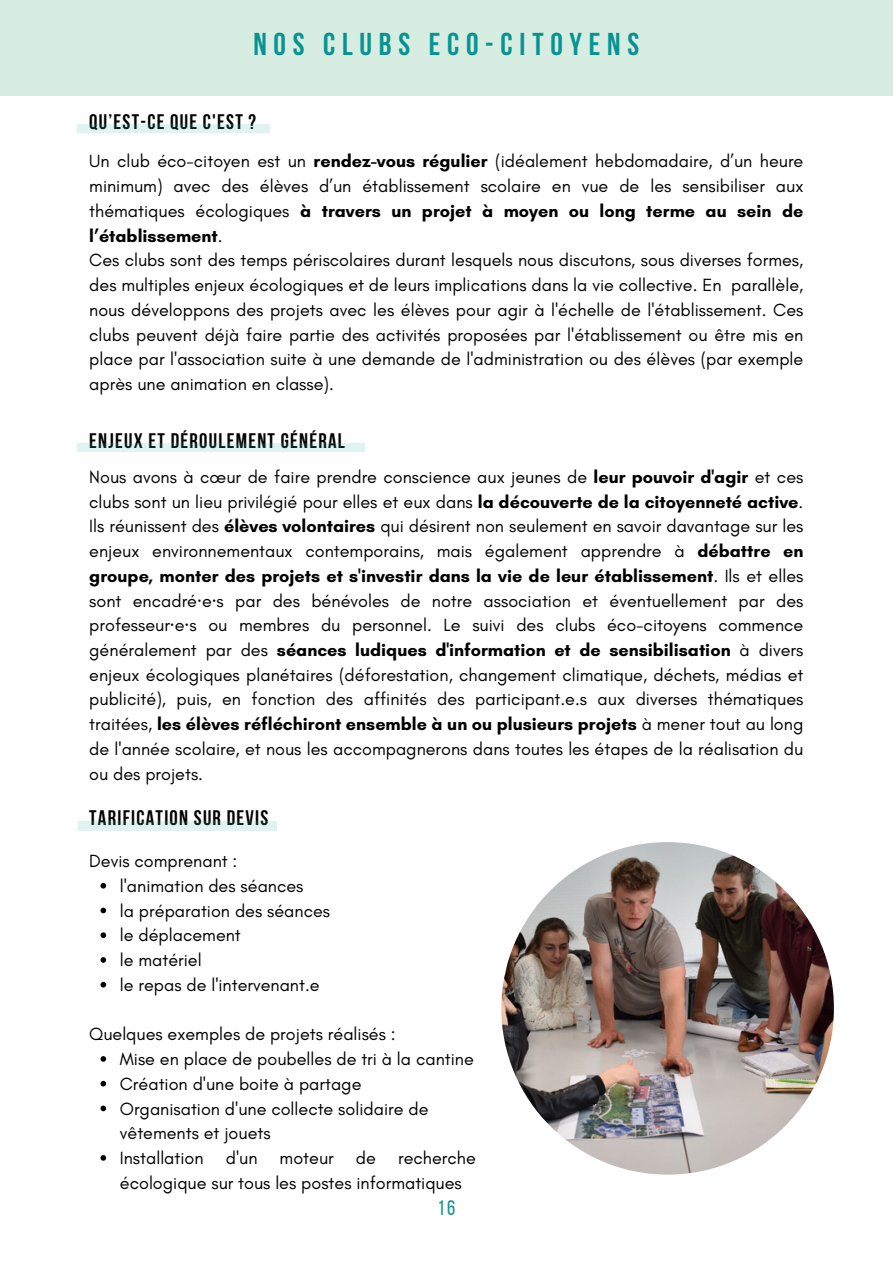
<style>
.page{position:relative;width:893px;height:1264px;background:#fff}
.page>*{position:absolute;margin:0;border:0;box-sizing:border-box;transform-origin:0 0}
.t1{font:700 31.5px "Bebas Neue";letter-spacing:.215em;color:#089393}
.t2{font:700 21px "Bebas Neue";letter-spacing:.06em;color:#000}
.t3{font:21px "Bebas Neue";color:#189493}
.t4{font:18px/24.8px "Glacial Indifference";color:#000;text-align:justify}
.s1{font-weight:700}
.s2{font-family:"Noto Sans"}
</style>
<div class="page">
<div style="left:0;top:0;width:892px;height:96px;background:#d7ede1"></div>
<div style="left:78px;top:124px;width:192px;height:9px;background:#e1f3f0"></div>
<div style="left:78px;top:443px;width:287px;height:9px;background:#e1f3f0"></div>
<svg style="left:100px;top:883px;width:6px;height:5px"></svg>
<svg style="left:100px;top:907px;width:6px;height:6px"></svg>
<svg style="left:100px;top:932px;width:6px;height:6px"></svg>
<svg style="left:100px;top:957px;width:6px;height:5px"></svg>
<svg style="left:100px;top:981px;width:6px;height:6px"></svg>
<svg style="left:100px;top:1056px;width:6px;height:5px"></svg>
<svg style="left:100px;top:1080px;width:6px;height:6px"></svg>
<svg style="left:100px;top:1105px;width:6px;height:6px"></svg>
<svg style="left:100px;top:1155px;width:6px;height:5px"></svg>
<img style="left:501px;top:842px;width:332px;height:332px;border-radius:50%">
<div style="left:78px;top:821px;width:198px;height:9px;background:#e1f3f0"></div>
<p class="t1" style="left:253px;top:31px;width:387px">NOS CLUBS ECO-CITOYENS</p>
<p class="t2" style="left:89px;top:113px;width:168px">QU’EST-CE QUE C'EST ?</p>
<p class="t4" style="left:89px;top:149px;width:715px">Un club éco-citoyen est un <span class="s1">rendez-vous régulier</span> (idéalement hebdomadaire, d’un heure minimum) avec des élèves d’un établissement scolaire en vue de les sensibiliser aux thématiques écologiques <span class="s1">à travers un projet à moyen ou long terme au sein de l’établissement</span>.</p>
<p class="t4" style="left:89px;top:248px;width:715px">Ces clubs sont des temps périscolaires durant lesquels nous discutons, sous diverses formes, des multiples enjeux écologiques et de leurs implications dans la vie collective. En parallèle, nous développons des projets avec les élèves pour agir à l'échelle de l'établissement. Ces clubs peuvent déjà faire partie des activités proposées par l'établissement ou être mis en place par l'association suite à une demande de l'administration ou des élèves (par exemple après une animation en classe).</p>
<p class="t2" style="left:89px;top:432px;width:257px">ENJEUX ET DÉROULEMENT GÉNÉRAL</p>
<p class="t4" style="left:89px;top:464px;width:715px">Nous avons à cœur de faire prendre conscience aux jeunes de <span class="s1">leur pouvoir d'agir</span> et ces clubs sont un lieu privilégié pour elles et eux dans <span class="s1">la découverte de la citoyenneté active</span>.<br>Ils réunissent des <span class="s1">élèves volontaires</span> qui désirent non seulement en savoir davantage sur les enjeux environnementaux contemporains, mais également apprendre à <span class="s1">débattre en groupe, monter des projets et s'investir dans la vie de leur établissement</span>. Ils et elles sont encadré<span class="s2">·</span>e<span class="s2">·</span>s par des bénévoles de notre association et éventuellement par des professeur<span class="s2">·</span>e<span class="s2">·</span>s ou membres du personnel. Le suivi des clubs éco-citoyens commence généralement par des <span class="s1">séances ludiques d'information et de sensibilisation</span> à divers enjeux écologiques planétaires (déforestation, changement climatique, déchets, médias et publicité), puis, en fonction des affinités des participant.e.s aux diverses thématiques traitées, <span class="s1">les élèves réfléchiront ensemble à un ou plusieurs projets</span> à mener tout au long de l'année scolaire, et nous les accompagnerons dans toutes les étapes de la réalisation du ou des projets.</p>
<p class="t2" style="left:89px;top:809px;width:181px">TARIFICATION SUR DEVIS</p>
<p class="t4" style="left:89px;top:848px;width:150px">Devis comprenant :</p>
<p class="t4" style="left:120px;top:873px;width:185px">l'animation des séances</p>
<p class="t4" style="left:120px;top:898px;width:212px">la préparation des séances</p>
<p class="t4" style="left:120px;top:922px;width:122px">le déplacement</p>
<p class="t4" style="left:120px;top:947px;width:83px">le matériel</p>
<p class="t4" style="left:120px;top:972px;width:201px">le repas de l'intervenant.e</p>
<p class="t4" style="left:89px;top:1021px;width:308px">Quelques exemples de projets réalisés :</p>
<p class="t4" style="left:120px;top:1046px;width:355px">Mise en place de poubelles de tri à la cantine</p>
<p class="t4" style="left:120px;top:1071px;width:243px">Création d'une boite à partage</p>
<p class="t4" style="left:120px;top:1095px;width:310px">Organisation d'une collecte solidaire de vêtements et jouets</p>
<p class="t4" style="left:120px;top:1145px;width:357px">Installation d'un moteur de recherche écologique sur tous les postes informatiques</p>
<p class="t3" style="left:437px;top:1199px;width:19px">16</p>
</div>
